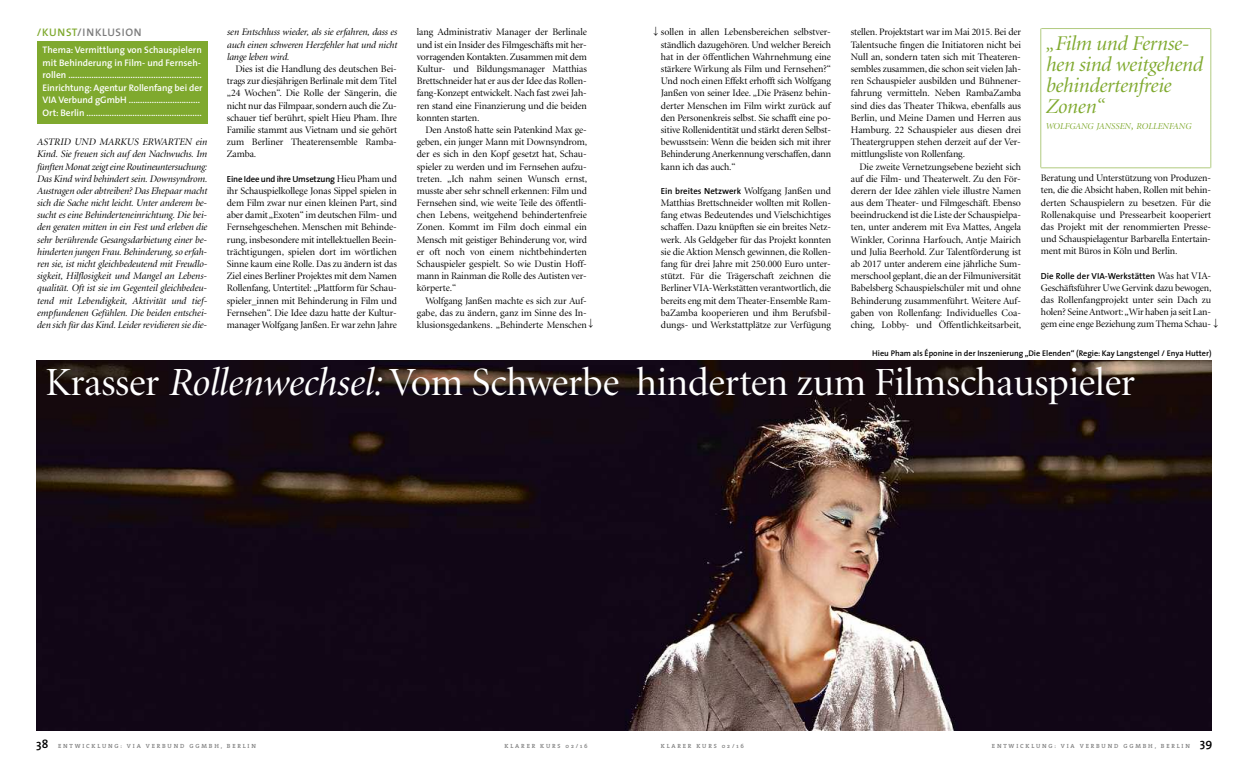
<style>
.page{position:relative;width:1248px;height:766px;background:#fff}
.page>*{position:absolute;margin:0;border:0;box-sizing:border-box;transform-origin:0 0}
.t1{font:40px "Minion Display";letter-spacing:-.005em;color:#fff}
.t2{font:italic 21px/21px "Minion Display";letter-spacing:-.01em;color:#7fa92e}
.t3{font:600 11px "The Sans";letter-spacing:.06em;color:#7c7c7c}
.t4{font:10px/12.2px "Minion Display";letter-spacing:-.01em;color:#000;text-align:justify}
.t5{font:italic 10px/12.2px "Minion Display";letter-spacing:-.01em;color:#000;text-align:justify}
.t6{font:600 9.5px/12.5px "The Sans";color:#fff}
.t7{font:italic 9px "Minion Display";color:#7fa92e}
.t8{font:600 8.8px "The Sans";color:#000}
.t9{font:600 8.8px "The Sans";letter-spacing:-.02em;color:#000}
.t10{font:600 8.2px "The Sans";color:#000}
.t11{font:600 6px "The Serif";letter-spacing:.305em;color:#808080}
.s1{color:#7fa92e}
.s2{font-family:"Hira Kaku Pro W6"}
.s3{font-family:"Minion Display";font-weight:400;font-size:10px}
.s4{font-size:12px}
.s5{font-style:italic}
.s6{font-family:"The Sans";font-size:12px;color:#000}
</style>
<div class="page">
<div style="left:37px;top:41px;width:170px;height:83px;background:#7fa92e"></div>
<img style="left:37px;top:360px;width:1173px;height:369px">
<svg style="left:1040px;top:28px;width:171px;height:140px"></svg>
<p class="t3" style="left:37px;top:23px;width:106px"><span class="s1">/KUNST</span>/INKLUSION</p>
<p class="t4" style="left:650px;top:27px;width:181px"><span class="s2">↓</span>sollen in allen Lebensbereichen selbstver-</p>
<p class="t5" style="left:227px;top:27px;width:172px">sen Entschluss wieder, als sie erfahren, dass es auch einen schweren Herzfehler hat und nicht lange leben wird.</p>
<p class="t4" style="left:227px;top:63px;width:172px;text-indent:9px">Dies ist die Handlung des deutschen Bei&shy;trags zur diesjährigen Berlinale mit dem Titel „24 Wochen“. Die Rolle der Sängerin, die nicht nur das Filmpaar,sondern auch die Zu&shy;schauer tief berührt, spielt Hieu Pham. Ihre Familie stammt aus Vietnam und sie gehört zum Berliner Theaterensemble Ramba-Zamba.</p>
<p class="t9" style="left:227px;top:171px;width:172px">Eine Idee und ihre Umsetzung <span class="s3">Hieu Pham und</span></p>
<p class="t4" style="left:227px;top:185px;width:172px">ihr Schauspielkollege Jonas Sippel spielen in dem Film zwar nur einen kleinen Part, sind aber damit „Exoten“ im deutschen Film- und Fernsehgeschehen. Menschen mit Behinde&shy;rung, insbesondere mit intellektuellen Beein&shy;trächtigungen, spielen dort im wörtlichen Sinne kaum eine Rolle. Das zu ändern ist das Ziel eines Berliner Projektes mit dem Namen Rollenfang, Untertitel: „Plattform für Schau&shy;spieler_innen mit Behinderung in Film und Fernsehen“. Die Idee dazu hatte der Kultur&shy;manager Wolfgang Janßen. Er war zehn Jahre</p>
<p class="t4" style="left:417px;top:27px;width:172px">lang Administrativ Manager der Berlinale und ist ein Insider des Filmgeschäfts mit her&shy;vorragenden Kontakten.Zusammen mit dem Kultur- und Bildungsmanager Matthias Brettschneider hat er aus der Idee das Rollen&shy;fang-Konzept entwickelt. Nach fast zwei Jah&shy;ren stand eine Finanzierung und die beiden konnten starten.</p>
<p class="t4" style="left:417px;top:124px;width:172px;text-indent:9px">Den Anstoß hatte sein Patenkind Max ge&shy;geben, ein junger Mann mit Downsyndrom, der es sich in den Kopf gesetzt hat, Schau&shy;spieler zu werden und im Fernsehen aufzu&shy;treten. „Ich nahm seinen Wunsch ernst, musste aber sehr schnell erkennen: Film und Fernsehen sind, wie weite Teile des öffentli&shy;chen Lebens, weitgehend behindertenfreie Zonen. Kommt im Film doch einmal ein Mensch mit geistiger Behinderung vor, wird er oft noch von einem nichtbehinderten Schauspieler gespielt. So wie Dustin Hoff&shy;mann in Rainman die Rolle des Autisten ver&shy;körperte.“</p>
<p class="t4" style="left:417px;top:294px;width:180px;text-align:left;text-indent:9px">Wolfgang Janßen machte es sich zur Auf&shy;gabe, das zu ändern, ganz im Sinne des In&shy;klusionsgedankens. „Behinderte Menschen<span class="s2">↓</span></p>
<p class="t6" style="left:43px;top:43px;width:161px">Thema:Vermittlung von Schauspielern mit Behinderung in Film- und Fernseh&shy;rollen ..........................................................<br>Einrichtung: Agentur Rollenfang bei der VIA Verbund gGmbH ...............................<br>Ort: Berlin ..................................................</p>
<p class="t4" style="left:660px;top:39px;width:172px">ständlich dazugehören. Und welcher Bereich hat in der öffentlichen Wahrnehmung eine stärkere Wirkung als Film und Fernsehen?“ Und noch einen Effekt erhofft sich Wolfgang Janßen von seiner Idee. „Die Präsenz behin&shy;derter Menschen im Film wirkt zurück auf den Personenkreis selbst. Sie schafft eine po&shy;sitive Rollenidentität und stärkt deren Selbst&shy;bewusstsein: Wenn die beiden sich mit ihrer Behinderung Anerkennung verschaffen, dann kann ich das auch.“</p>
<p class="t8" style="left:660px;top:183px;width:172px">Ein breites Netzwerk <span class="s3">Wolfgang Janßen und</span></p>
<p class="t4" style="left:660px;top:197px;width:172px">Matthias Brettschneider wollten mit Rollen&shy;fang etwas Bedeutendes und Vielschichtiges schaffen. Dazu knüpften sie ein breites Netz&shy;werk. Als Geldgeber für das Projekt konnten sie die Aktion Mensch gewinnen, die Rollen&shy;fang für drei Jahre mit 250.000 Euro unter&shy;stützt. Für die Trägerschaft zeichnen die BerlinerVIA-Werkstätten verantwortlich, die bereits eng mit dem Theater-Ensemble Ram&shy;baZamba kooperieren und ihm Berufsbil&shy;dungs- und Werkstattplätze zur Verfügung</p>
<p class="t5" style="left:37px;top:136px;width:172px">ASTRID UND MARKUS ERWARTEN ein Kind. Sie freuen sich auf den Nachwuchs. Im fünften Monat zeigt eine Routineuntersuchung:<br>Das Kind wird behindert sein. Downsyndrom.<br>Austragen oder abtreiben? Das Ehepaar macht sich die Sache nicht leicht. Unter anderem be&shy;sucht es eine Behinderteneinrichtung. Die bei&shy;den geraten mitten in ein Fest und erleben die sehr berührende Gesangsdarbietung einer be&shy;hinderten jungen Frau. Behinderung, so erfah&shy;ren sie, ist nicht gleichbedeutend mit Freudlo&shy;sigkeit, Hilflosigkeit und Mangel an Lebens&shy;qualität. Oft ist sie im Gegenteil gleichbedeu&shy;tend mit Lebendigkeit, Aktivität und tief&shy;empfundenen Gefühlen. Die beiden entschei&shy;den sich für das Kind. Leider revidieren sie die-</p>
<p class="t4" style="left:850px;top:27px;width:172px">stellen. Projektstart war im Mai 2015. Bei der Talentsuche fingen die Initiatoren nicht bei Null an, sondern taten sich mit Theateren&shy;sembles zusammen, die schon seit vielen Jah&shy;ren Schauspieler ausbilden und Bühnener&shy;fahrung vermitteln. Neben RambaZamba sind dies das Theater Thikwa, ebenfalls aus Berlin, und Meine Damen und Herren aus Hamburg. 22 Schauspieler aus diesen drei Theatergruppen stehen derzeit auf der Ver&shy;mittlungsliste von Rollenfang.</p>
<p class="t4" style="left:850px;top:160px;width:172px;text-indent:9px">Die zweite Vernetzungsebene bezieht sich auf die Film- und Theaterwelt. Zu den För&shy;derern der Idee zählen viele illustre Namen aus dem Theater- und Filmgeschäft. Ebenso beeindruckend ist die Liste der Schauspielpa&shy;ten, unter anderem mit Eva Mattes, Angela Winkler, Corinna Harfouch, Antje Mairich und Julia Beerhold. Zur Talentförderung ist ab 2017 unter anderem eine jährliche Sum&shy;merschool geplant, die an der Filmuniversität Babelsberg Schauspielschüler mit und ohne Behinderung zusammenführt. Weitere Auf&shy;gaben von Rollenfang: Individuelles Coa&shy;ching, Lobby- und Öffentlichkeitsarbeit,</p>
<p class="t4" style="left:1040px;top:172px;width:172px">Beratung und Unterstützung von Produzen&shy;ten, die die Absicht haben, Rollen mit behin&shy;derten Schauspielern zu besetzen. Für die Rollenakquise und Pressearbeit kooperiert das Projekt mit der renommierten Presse&shy;und Schauspielagentur Barbarella Entertain&shy;ment mit Büros in Köln und Berlin.</p>
<h2 class="t2" style="left:1045px;top:33px;width:158px">„Film und Fernse&shy;hen sind weitgehend behindertenfreie<br>Zonen“</h2>
<p class="t7" style="left:1045px;top:122px;width:147px">WOLFGANG JANSSEN<span class="s4">,</span> ROLLENFANG</p>
<p class="t8" style="left:1040px;top:268px;width:172px">Die Rolle der VIA-Werkstätten <span class="s3">Was hat VIA-</span></p>
<p class="t4" style="left:1040px;top:282px;width:181px;text-align:left">Geschäftsführer Uwe Gervink dazu bewogen, das Rollenfangprojekt unter sein Dach zu holen? Seine Antwort:„Wir haben ja seit Lan&shy;gem eine enge Beziehung zum Thema Schau-<span class="s2">↓</span></p>
<p class="t10" style="left:872px;top:346px;width:341px">Hieu Pham als Éponine in der Inszenierung „Die Elenden“ (Regie: Kay Langstengel / Enya Hutter)</p>
<h1 class="t1" style="left:45px;top:363px;width:1090px">Krasser <span class="s5">Rollenwechsel:</span> Vom Schwerbe hinderten zum Filmschauspieler</h1>
<p class="t11" style="left:36px;top:740px;width:221px"><span class="s6">38</span> ENTWICKLUNG: VIA VERBUND GGMBH, BERLIN</p>
<p class="t11" style="left:504px;top:740px;width:85px">KLARER KURS 02/16</p>
<p class="t11" style="left:660px;top:740px;width:85px">KLARER KURS 02/16</p>
<p class="t11" style="left:991px;top:740px;width:222px">ENTWICKLUNG: VIA VERBUND GGMBH, BERLIN <span class="s6">39</span></p>
</div>
